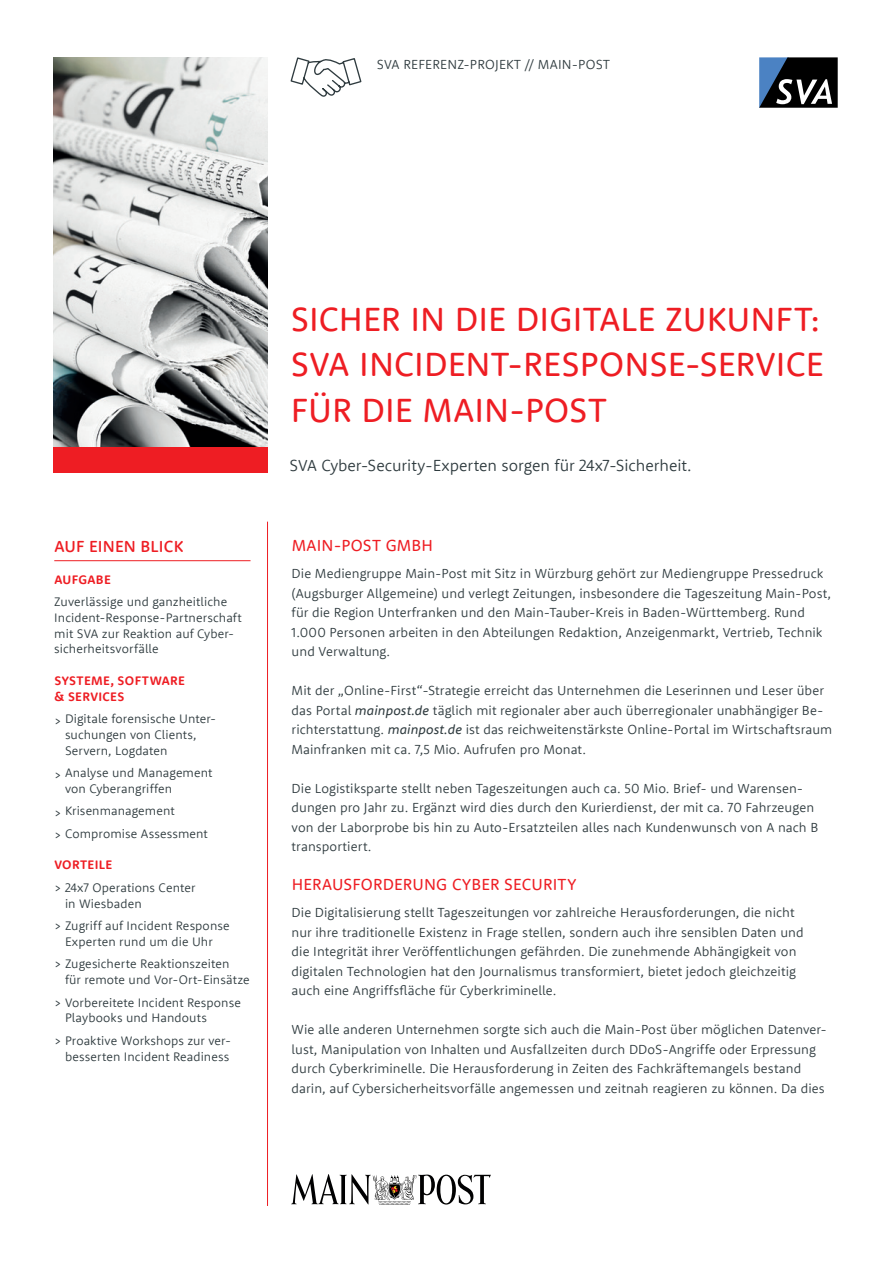
<style>
.page{position:relative;width:893px;height:1263px;background:#fff}
.page>*{position:absolute;margin:0;border:0;box-sizing:border-box;transform-origin:0 0}
.t1{font:34.5px/45.3px "Rooney Sans";color:#ee1d23;text-align:justify}
.t2{font:300 16.5px "Rooney Sans";letter-spacing:-.005em;color:#2f3b3f}
.t3{font:16.5px "Rooney Sans";letter-spacing:.01em;color:#ee1d23}
.t4{font:500 16.5px "Rooney Sans";letter-spacing:.015em;color:#ee1d23}
.t5{font:300 13.5px/19.5px "Rooney Sans";letter-spacing:.005em;color:#2f3b3f}
.t6{font:300 12.75px/15.8px "Rooney Sans";letter-spacing:.005em;color:#2f3b3f}
.t7{font:700 12.75px/15.8px "Rooney Sans";letter-spacing:.03em;color:#ee1d23}
.s1{font-weight:400;font-style:italic}
</style>
<div class="page">
<img style="left:53px;top:57px;width:215px;height:390px">
<svg style="left:759px;top:57px;width:79px;height:51px;background:#36404c"></svg>
<hr style="left:267px;top:522px;width:1px;height:684px;background:#ee1d23">
<svg style="left:290px;top:57px;width:72px;height:40px"></svg>
<hr style="left:54px;top:560px;width:197px;height:1px;background:#ee1d23">
<svg style="left:291px;top:1174px;width:200px;height:31px"></svg>
<div style="left:53px;top:447px;width:215px;height:26px;background:#ee1d23"></div>
<p class="t5" style="left:377px;top:54px;width:235px">SVA REFERENZ-PROJEKT // MAIN-POST</p>
<p class="t4" style="left:54px;top:536px;width:130px">AUF EINEN BLICK</p>
<p class="t7" style="left:54px;top:571px;width:58px">AUFGABE</p>
<p class="t6" style="left:54px;top:593px;width:189px">Zuverlässige und ganzheitliche<br>Incident-Response-Partnerschaft mit SVA zur Reaktion auf Cyber&shy;sicherheitsvorfälle</p>
<p class="t7" style="left:54px;top:672px;width:132px">SYSTEME, SOFTWARE &amp; SERVICES</p>
<p class="t6" style="left:65px;top:710px;width:153px;text-indent:-11px">&gt; Digitale forensische Unter&shy;suchungen von Clients,<br>Servern, Logdaten</p>
<p class="t6" style="left:65px;top:764px;width:149px;text-indent:-11px">&gt; Analyse und Management von Cyberangriffen</p>
<p class="t6" style="left:54px;top:799px;width:155px;line-height:22.5px">&gt; Krisenmanagement<br>&gt; Compromise Assessment</p>
<p class="t7" style="left:54px;top:857px;width:59px">VORTEILE</p>
<p class="t6" style="left:65px;top:879px;width:132px;text-indent:-11px">&gt; 24x7 Operations Center in Wiesbaden</p>
<p class="t6" style="left:54px;top:917px;width:177px;text-align:center">&gt; Zugriff auf Incident Response<br>Experten rund um die Uhr</p>
<p class="t6" style="left:65px;top:956px;width:186px;text-indent:-11px">&gt; Zugesicherte Reaktionszeiten<br>für remote und Vor-Ort-Einsätze</p>
<p class="t6" style="left:65px;top:994px;width:178px;text-indent:-11px">&gt; Vorbereitete Incident Response<br>Playbooks und Handouts</p>
<p class="t6" style="left:54px;top:1032px;width:178px;text-align:right">&gt; Proaktive Workshops zur ver&shy;besserten Incident Readiness</p>
<h1 class="t1" style="left:291px;top:295px;width:534px">SICHER IN DIE DIGITALE ZUKUNFT:<br>SVA INCIDENT-RESPONSE-SERVICE FÜR DIE MAIN-POST</h1>
<p class="t2" style="left:289px;top:455px;width:404px">SVA Cyber-Security-Experten sorgen für 24x7-Sicherheit.</p>
<p class="t3" style="left:292px;top:535px;width:143px">MAIN-POST GMBH</p>
<p class="t5" style="left:292px;top:563px;width:541px">Die Mediengruppe Main-Post mit Sitz in Würzburg gehört zur Mediengruppe Pressedruck (Augsburger Allgemeine) und verlegt Zeitungen, insbesondere die Tageszeitung Main-Post, für die Region Unterfranken und den Main-Tauber-Kreis in Baden-Württemberg. Rund 1.000 Personen arbeiten in den Abteilungen Redaktion, Anzeigenmarkt, Vertrieb, Technik und Verwaltung.</p>
<p class="t5" style="left:292px;top:680px;width:542px">Mit der „Online-First“-Strategie erreicht das Unternehmen die Leserinnen und Leser über das Portal <span class="s1">mainpost.de</span> täglich mit regionaler aber auch überregionaler unabhängiger Be&shy;richterstattung. <span class="s1">mainpost.de</span> ist das reichweitenstärkste Online-Portal im Wirtschaftsraum Mainfranken mit ca. 7,5 Mio. Aufrufen pro Monat.</p>
<p class="t5" style="left:292px;top:778px;width:528px">Die Logistiksparte stellt neben Tageszeitungen auch ca. 50 Mio. Brief- und Warensen&shy;dungen pro Jahr zu. Ergänzt wird dies durch den Kurierdienst, der mit ca. 70 Fahrzeugen von der Laborprobe bis hin zu Auto-Ersatzteilen alles nach Kundenwunsch von A nach B transportiert.</p>
<p class="t3" style="left:292px;top:874px;width:286px">HERAUSFORDERUNG CYBER SECURITY</p>
<p class="t5" style="left:292px;top:902px;width:514px">Die Digitalisierung stellt Tageszeitungen vor zahlreiche Herausforderungen, die nicht nur ihre traditionelle Existenz in Frage stellen, sondern auch ihre sensiblen Daten und die Integrität ihrer Veröffentlichungen gefährden. Die zunehmende Abhängigkeit von digitalen Technologien hat den Journalismus transformiert, bietet jedoch gleichzeitig auch eine Angriffsfläche für Cyberkriminelle.</p>
<p class="t5" style="left:292px;top:1019px;width:537px">Wie alle anderen Unternehmen sorgte sich auch die Main-Post über möglichen Datenver&shy;lust, Manipulation von Inhalten und Ausfallzeiten durch DDoS-Angriffe oder Erpressung durch Cyberkriminelle. Die Herausforderung in Zeiten des Fachkräftemangels bestand darin, auf Cybersicherheitsvorfälle angemessen und zeitnah reagieren zu können. Da dies</p>
</div>
